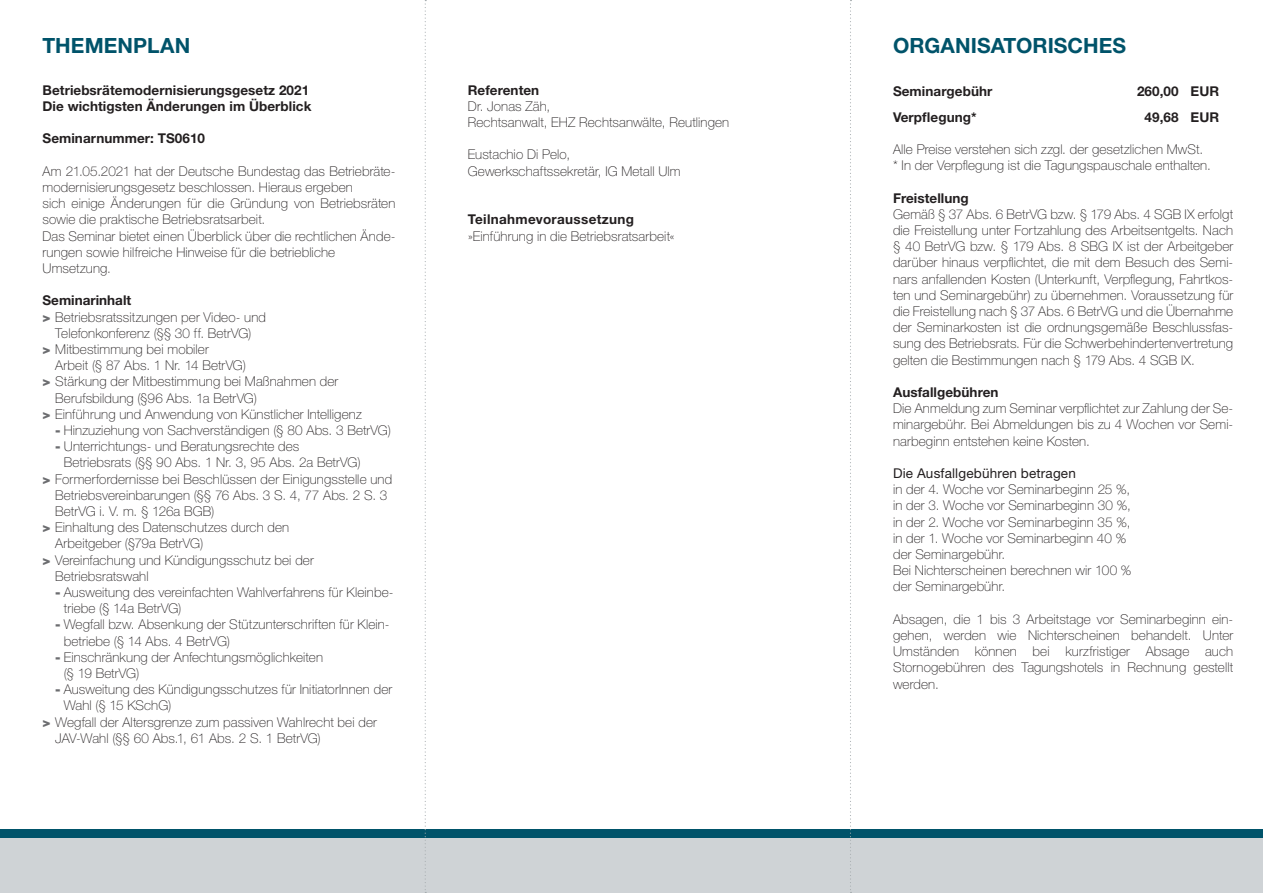
<style>
.page{position:relative;width:1263px;height:893px;background:#fff}
.page>*{position:absolute;margin:0;border:0;box-sizing:border-box;transform-origin:0 0}
.t1{font:700 21px "Helvetica Neue LT Std";letter-spacing:.005em;color:#00536a}
.t2{font:100 13.5px/16.2px "Helvetica Neue LT Std";letter-spacing:.01em;color:#231f20}
.t3{font:700 13.5px/16.2px "Helvetica Neue LT Std";letter-spacing:.005em;color:#231f20}
.t4{font:13.5px "Helvetica Neue LT Std";letter-spacing:.015em;color:#231f20}
.s1{font-weight:900;color:#6c6d70}
</style>
<div class="page">
<div style="left:0;top:831px;width:1263px;height:62px;background:#cfd3d6"></div>
<div style="left:0;top:829px;width:1263px;height:9px;background:#00536a"></div>
<svg style="left:425px;top:0;width:1px;height:893px"></svg>
<svg style="left:850px;top:0;width:1px;height:893px"></svg>
<h1 class="t1" style="left:43px;top:33px;width:149px">THEMENPLAN</h1>
<h1 class="t1" style="left:893px;top:33px;width:235px">ORGANISATORISCHES</h1>
<p class="t3" style="left:43px;top:81px;width:270px">Betriebsrätemodernisierungsgesetz 2021<br>Die wichtigsten Änderungen im Überblick</p>
<p class="t3" style="left:43px;top:130px;width:164px">Seminarnummer: TS0610</p>
<p class="t2" style="left:43px;top:163px;width:354px">Am 21.05.2021 hat der Deutsche Bundestag das Betriebräte&shy;modernisierungsgesetz beschlossen. Hieraus ergeben<br>sich einige Änderungen für die Gründung von Betriebsräten sowie die praktische Betriebsratsarbeit.<br>Das Seminar bietet einen Überblick über die rechtlichen Ände&shy;rungen sowie hilfreiche Hinweise für die betriebliche Umsetzung.</p>
<p class="t3" style="left:43px;top:292px;width:90px">Seminarinhalt</p>
<p class="t2" style="left:43px;top:309px;width:225px"><span class="s1">&gt;</span> Betriebsratssitzungen per Video- und</p>
<p class="t2" style="left:55px;top:325px;width:198px">Telefonkonferenz (§§ 30 ff. BetrVG)</p>
<p class="t2" style="left:43px;top:341px;width:168px"><span class="s1">&gt;</span> Mitbestimmung bei mobiler</p>
<p class="t2" style="left:55px;top:357px;width:192px">Arbeit (§ 87 Abs. 1 Nr. 14 BetrVG)</p>
<p class="t2" style="left:43px;top:373px;width:297px"><span class="s1">&gt;</span> Stärkung der Mitbestimmung bei Maßnahmen der</p>
<p class="t2" style="left:55px;top:390px;width:203px">Berufsbildung (§96 Abs. 1a BetrVG)</p>
<p class="t2" style="left:43px;top:406px;width:321px"><span class="s1">&gt;</span> Einführung und Anwendung von Künstlicher Intelligenz</p>
<p class="t2" style="left:55px;top:422px;width:337px"><span class="s1">-</span> Hinzuziehung von Sachverständigen (§ 80 Abs. 3 BetrVG)</p>
<p class="t2" style="left:55px;top:438px;width:246px"><span class="s1">-</span> Unterrichtungs- und Beratungsrechte des</p>
<p class="t2" style="left:64px;top:454px;width:298px">Betriebsrats (§§ 90 Abs. 1 Nr. 3, 95 Abs. 2a BetrVG)</p>
<p class="t2" style="left:43px;top:471px;width:351px"><span class="s1">&gt;</span> Formerfordernisse bei Beschlüssen der Einigungsstelle und</p>
<p class="t2" style="left:55px;top:487px;width:334px">Betriebsvereinbarungen (§§ 76 Abs. 3 S. 4, 77 Abs. 2 S. 3</p>
<p class="t2" style="left:55px;top:503px;width:161px">BetrVG i. V. m. § 126a BGB)</p>
<p class="t2" style="left:43px;top:519px;width:248px"><span class="s1">&gt;</span> Einhaltung des Datenschutzes durch den</p>
<p class="t2" style="left:55px;top:535px;width:150px">Arbeitgeber (§79a BetrVG)</p>
<p class="t2" style="left:43px;top:552px;width:273px"><span class="s1">&gt;</span> Vereinfachung und Kündigungsschutz bei der</p>
<p class="t2" style="left:55px;top:568px;width:95px">Betriebsratswahl</p>
<p class="t2" style="left:64px;top:584px;width:331px;text-indent:-9px"><span class="s1">-</span> Ausweitung des vereinfachten Wahlverfahrens für Kleinbe&shy;triebe (§ 14a BetrVG)</p>
<p class="t2" style="left:64px;top:616px;width:327px;text-indent:-9px"><span class="s1">-</span> Wegfall bzw. Absenkung der Stützunterschriften für Klein&shy;betriebe (§ 14 Abs. 4 BetrVG)</p>
<p class="t2" style="left:64px;top:649px;width:261px;text-indent:-9px"><span class="s1">-</span> Einschränkung der Anfechtungsmöglichkeiten (§ 19 BetrVG)</p>
<p class="t2" style="left:55px;top:681px;width:338px"><span class="s1">-</span> Ausweitung des Kündigungsschutzes für InitiatorInnen der</p>
<p class="t2" style="left:64px;top:697px;width:109px">Wahl (§ 15 KSchG)</p>
<p class="t2" style="left:43px;top:714px;width:336px"><span class="s1">&gt;</span> Wegfall der Altersgrenze zum passiven Wahlrecht bei der</p>
<p class="t2" style="left:55px;top:730px;width:267px">JAV-Wahl (§§ 60 Abs.1, 61 Abs. 2 S. 1 BetrVG)</p>
<p class="t3" style="left:468px;top:81px;width:73px">Referenten</p>
<p class="t2" style="left:468px;top:98px;width:263px">Dr. Jonas Zäh,<br>Rechtsanwalt, EHZ Rechtsanwälte, Reutlingen</p>
<p class="t2" style="left:468px;top:147px;width:214px">Eustachio Di Pelo,<br>Gewerkschaftssekretär, IG Metall Ulm</p>
<p class="t3" style="left:468px;top:211px;width:168px">Teilnahmevoraussetzung</p>
<p class="t2" style="left:468px;top:228px;width:208px">»Einführung in die Betriebsratsarbeit«</p>
<p class="t3" style="left:893px;top:83px;width:101px">Seminargebühr</p>
<p class="t3" style="left:1137px;top:83px;width:84px">260,00 EUR</p>
<p class="t3" style="left:893px;top:108px;width:85px">Verpflegung*</p>
<p class="t3" style="left:1145px;top:108px;width:76px">49,68 EUR</p>
<p class="t2" style="left:893px;top:141px;width:319px">Alle Preise verstehen sich zzgl. der gesetzlichen MwSt. * In der Verpflegung ist die Tagungspauschale enthalten.</p>
<p class="t3" style="left:893px;top:189px;width:77px">Freistellung</p>
<p class="t2" style="left:893px;top:206px;width:342px;text-align:justify">Gemäß § 37 Abs. 6 BetrVG bzw. § 179 Abs. 4 SGB IX erfolgt die Freistellung unter Fortzahlung des Arbeitsentgelts. Nach § 40 BetrVG bzw. § 179 Abs. 8 SBG IX ist der Arbeitgeber darüber hinaus verpflichtet, die mit dem Besuch des Semi&shy;nars anfallenden Kosten (Unterkunft, Verpflegung, Fahrtkos&shy;ten und Seminargebühr) zu übernehmen. Voraussetzung für die Freistellung nach § 37 Abs. 6 BetrVG und die Übernahme der Seminarkosten ist die ordnungsgemäße Beschlussfas&shy;sung des Betriebsrats. Für die Schwerbehindertenvertretung gelten die Bestimmungen nach § 179 Abs. 4 SGB IX.</p>
<p class="t3" style="left:893px;top:384px;width:107px">Ausfallgebühren</p>
<p class="t2" style="left:893px;top:400px;width:342px;text-align:justify">Die Anmeldung zum Seminar verpflichtet zur Zahlung der Se&shy;minargebühr. Bei Abmeldungen bis zu 4 Wochen vor Semi&shy;narbeginn entstehen keine Kosten.</p>
<p class="t4" style="left:893px;top:465px;width:184px">Die Ausfallgebühren betragen</p>
<p class="t2" style="left:893px;top:481px;width:240px">in der 4. Woche vor Seminarbeginn 25 %, in der 3. Woche vor Seminarbeginn 30 %, in der 2. Woche vor Seminarbeginn 35 %, in der 1. Woche vor Seminarbeginn 40 % der Seminargebühr.<br>Bei Nichterscheinen berechnen wir 100 % der Seminargebühr.</p>
<p class="t2" style="left:893px;top:611px;width:342px;text-align:justify">Absagen, die 1 bis 3 Arbeitstage vor Seminarbeginn ein&shy;gehen, werden wie Nichterscheinen behandelt. Unter Umständen können bei kurzfristiger Absage auch Stornogebühren des Tagungshotels in Rechnung gestellt werden.</p>
</div>
